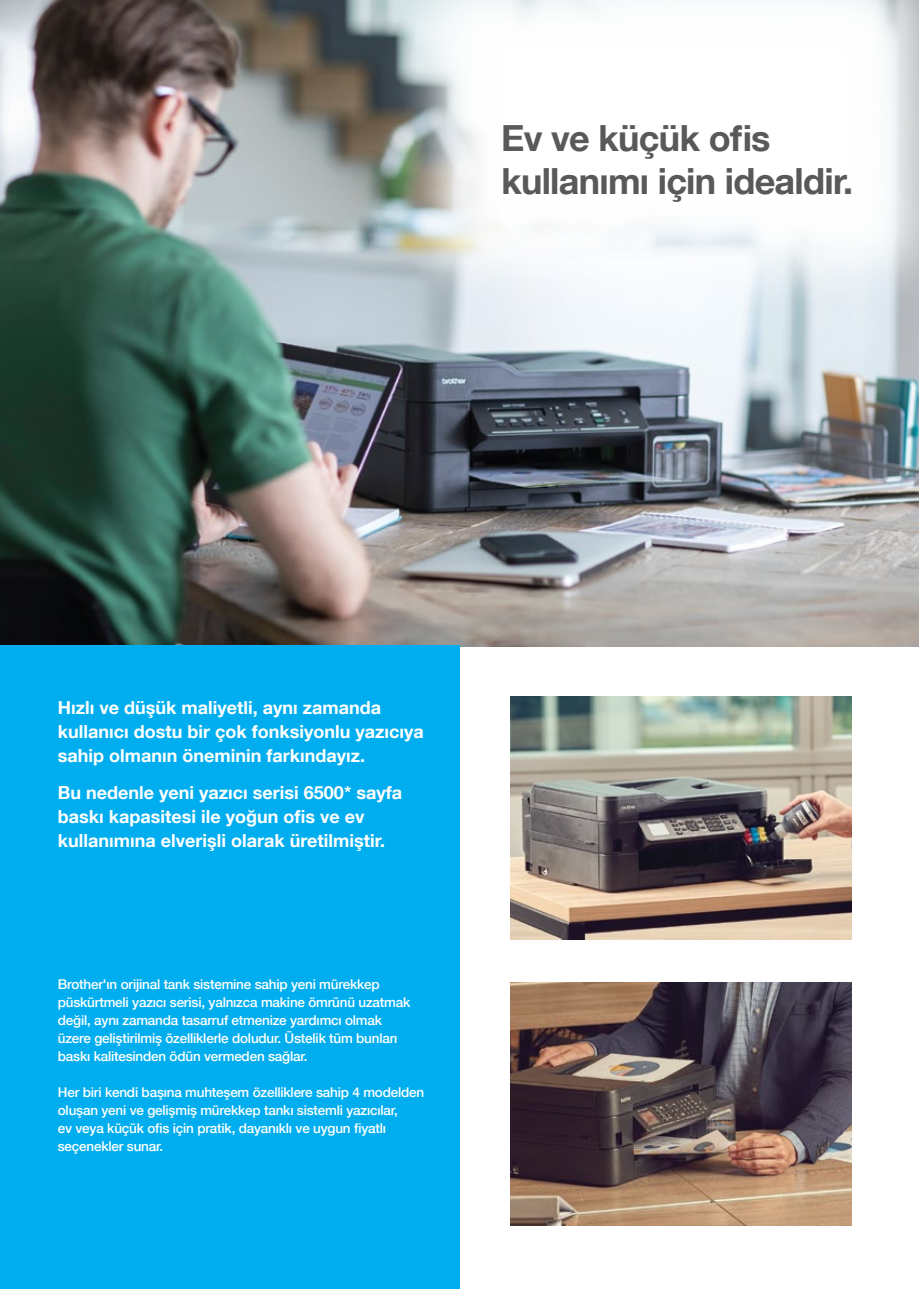
<style>
.page{position:relative;width:919px;height:1289px;background:#fff}
.page>*{position:absolute;margin:0;border:0;box-sizing:border-box;transform-origin:0 0}
.t1{font:700 36px/43.2px "Helvetica Neue LT Com";letter-spacing:-.02em;color:#58595b}
.t2{font:700 18px/24px "Helvetica Neue LT Com";color:#fff}
.t3{font:500 13.5px/18px "Helvetica Neue LT Com";letter-spacing:-.015em;color:#fff}
</style>
<div class="page">
<img style="left:0;top:0;width:918px;height:646px">
<img style="left:384px;top:0;width:534px;height:318px">
<div style="left:0;top:645px;width:459px;height:643px;background:#00aeef"></div>
<img style="left:510px;top:697px;width:341px;height:242px">
<img style="left:510px;top:982px;width:341px;height:242px">
<h1 class="t1" style="left:501px;top:115px;width:353px">Ev ve küçük ofis kullanımı için idealdir.</h1>
<h2 class="t2" style="left:58px;top:695px;width:367px">Hızlı ve düşük maliyetli, aynı zamanda kullanıcı dostu bir çok fonksiyonlu yazıcıya sahip olmanın öneminin farkındayız.</h2>
<h2 class="t2" style="left:58px;top:780px;width:345px">Bu nedenle yeni yazıcı serisi 6500* sayfa baskı kapasitesi ile yoğun ofis ve ev kullanımına elverişli olarak üretilmiştir.</h2>
<p class="t3" style="left:58px;top:974px;width:354px">Brother'ın orijinal tank sistemine sahip yeni mürekkep püskürtmeli yazıcı serisi, yalnızca makine ömrünü uzatmak değil, aynı zamanda tasarruf etmenize yardımcı olmak üzere geliştirilmiş özelliklerle doludur. Üstelik tüm bunları baskı kalitesinden ödün vermeden sağlar.</p>
<p class="t3" style="left:58px;top:1082px;width:368px">Her biri kendi başına muhteşem özelliklere sahip 4 modelden oluşan yeni ve gelişmiş mürekkep tankı sistemli yazıcılar,<br>ev veya küçük ofis için pratik, dayanıklı ve uygun fiyatlı seçenekler sunar.</p>
</div>
